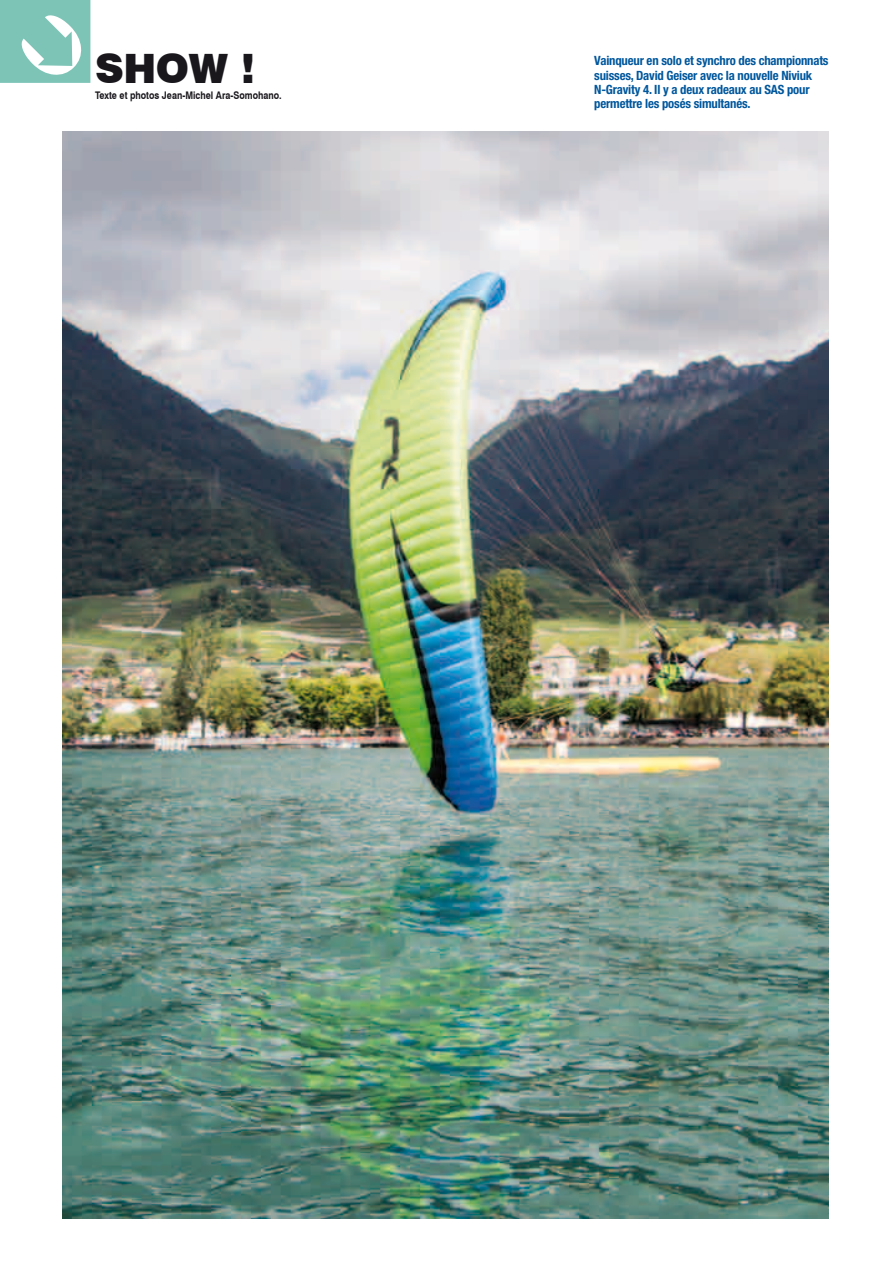
<style>
.page{position:relative;width:893px;height:1263px;background:#fff}
.page>*{position:absolute;margin:0;border:0;box-sizing:border-box;transform-origin:0 0}
.t1{font:900 40.5px "Swiss 721 BT";color:#1a171c}
.t2{font:700 condensed 12.75px/14.2px "Helvetica Neue";letter-spacing:-.015em;color:#01579d}
.t3{font:700 10.5px "Swiss 721 BT";color:#1a171c;scale:.85 1}
</style>
<div class="page">
<img style="left:63px;top:132px;width:766px;height:1086px">
<div style="left:0;top:0;width:91px;height:83px;background:#7dc4b6"></div>
<h1 class="t1" style="left:95px;top:44px;width:162px">SHOW !</h1>
<p class="t2" style="left:594px;top:53px;width:236px">Vainqueur en solo et synchro des championnats suisses, David Geiser avec la nouvelle Niviuk N-Gravity 4. Il y a deux radeaux au SAS pour permettre les posés simultanés.</p>
<p class="t3" style="left:95px;top:89px;width:221px">Texte et photos Jean-Michel Ara-Somohano.</p>
</div>
